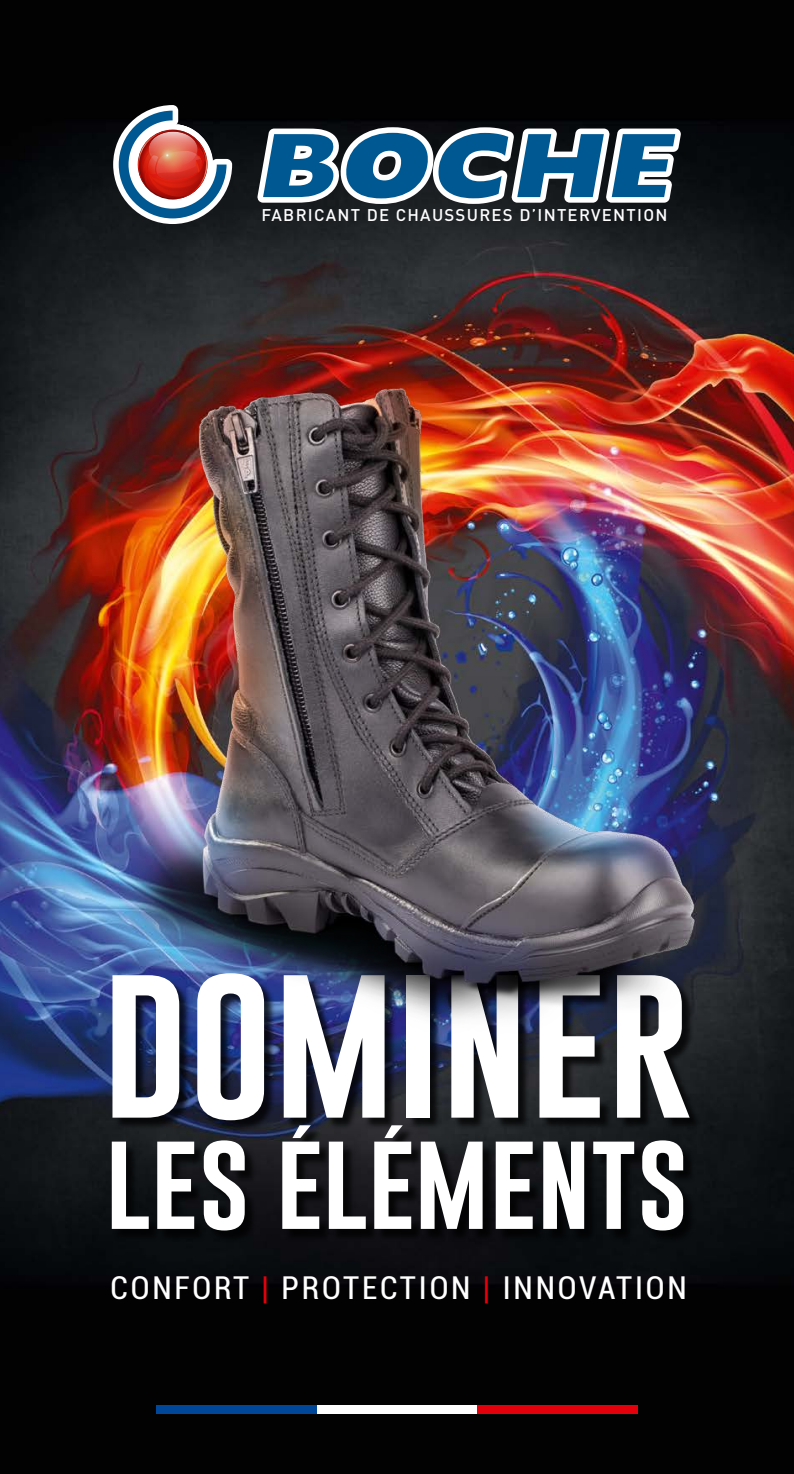
<style>
.page{position:relative;width:794px;height:1474px;background:#fff}
.page>*{position:absolute;margin:0;border:0;box-sizing:border-box;transform-origin:0 0}
.t1{font:168.17px "Gobold";color:#fff}
.t2{font:103.08px "Gobold";color:#fff}
.t3{font:condensed 31.5px "Roboto";letter-spacing:.09em;color:#fff}
.t4{font:500 16.8px "DIN Pro";letter-spacing:.075em;color:#fff}
.s1{color:#e3000b}
</style>
<div class="page">
<img style="left:0;top:0;width:794px;height:1473px">
<div style="left:113px;top:974px;width:588px;height:268px;background:#000;opacity:.75"></div>
<div style="left:156px;top:1405px;width:161px;height:9px;background:#004699"></div>
<div style="left:317px;top:1405px;width:160px;height:9px;background:#fff"></div>
<div style="left:477px;top:1405px;width:160px;height:9px;background:#e3000b"></div>
<svg style="left:113px;top:105px;width:119px;height:119px"></svg>
<svg style="left:257px;top:127px;width:424px;height:77px"></svg>
<p class="t4" style="left:261px;top:204px;width:407px">FABRICANT DE CHAUSSURES D’INTERVENTION</p>
<h1 class="t1" style="left:102px;top:929px;width:592px">DOMINER</h1>
<h2 class="t2" style="left:105px;top:1113px;width:585px">LES ÉLÉMENTS</h2>
<h3 class="t3" style="left:111px;top:1265px;width:578px">CONFORT <span class="s1">|</span> PROTECTION <span class="s1">|</span> INNOVATION</h3>
</div>
